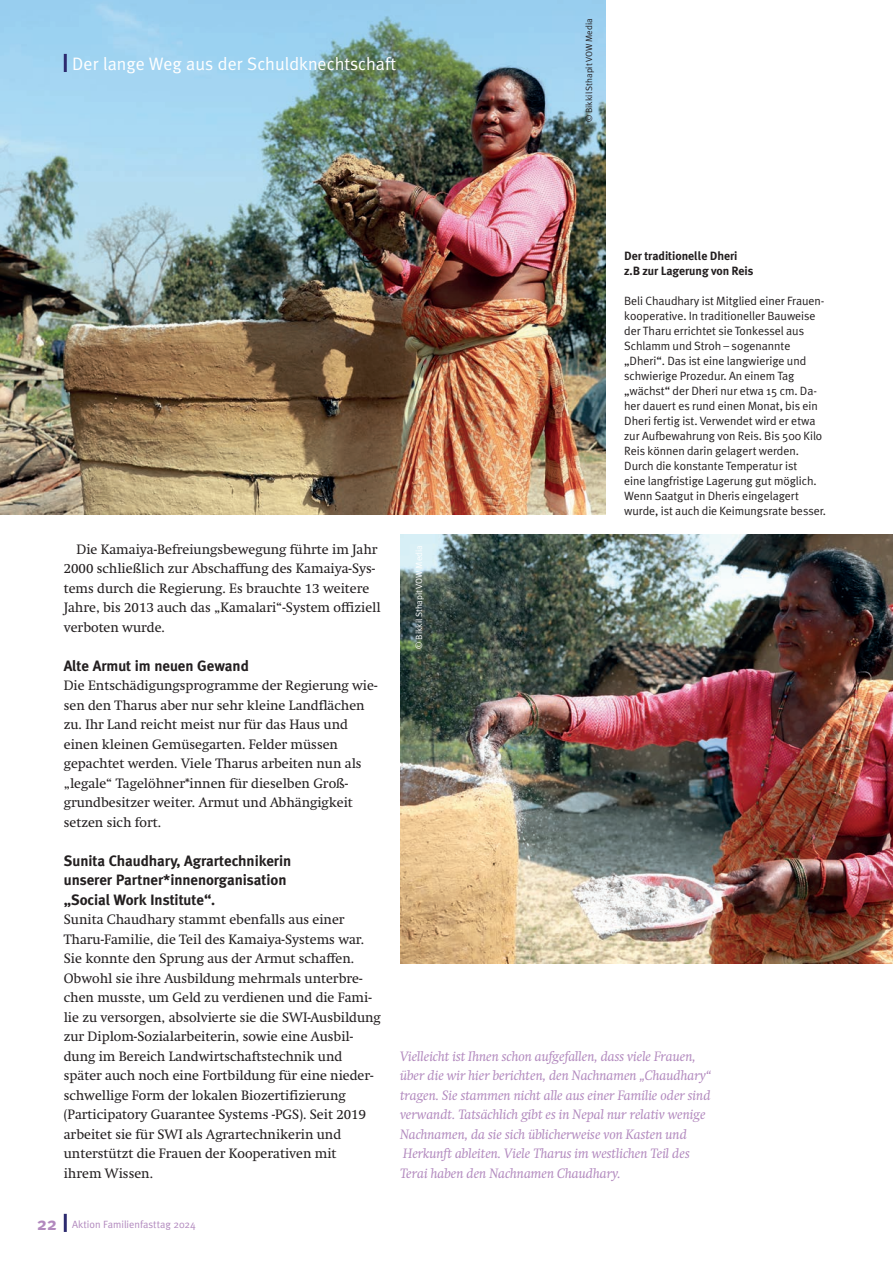
<style>
.page{position:relative;width:893px;height:1263px;background:#fff}
.page>*{position:absolute;margin:0;border:0;box-sizing:border-box;transform-origin:0 0}
.t1{font:18px "Meta Plus";color:#fff}
.t2{font:700 15px/19.5px "Meta Plus";letter-spacing:-.005em;color:#231f20}
.t3{font:13.5px/19.5px "Swift";color:#231f20}
.t4{font:italic 13.5px/19.5px "Swift";color:#b289be}
.t5{font:12px/15px "Meta Plus";letter-spacing:-.005em;color:#231f20}
.t6{font:700 12px/15px "Meta Plus";letter-spacing:-.005em;color:#231f20}
.t7{font:10.5px "Meta Plus";color:#b289be}
.t8{font:9px "Meta Plus";letter-spacing:-.005em;color:#231f20}
.t9{font:9px "Meta Plus";letter-spacing:-.005em;color:#fff}
.s1{font-weight:700;font-size:18px}
</style>
<div class="page">
<img style="left:0;top:0;width:605px;height:515px">
<hr style="left:64px;top:54px;width:3px;height:18px;background:#2d2b6f">
<hr style="left:64px;top:1214px;width:3px;height:18px;background:#2d2b6f">
<img style="left:400px;top:534px;width:493px;height:429px">
<h1 class="t1" style="left:72px;top:53px;width:325px">Der lange Weg aus der Schuldknechtschaft</h1>
<p class="t8" style="left:584px;top:122px;width:105px;rotate:-90deg">© Bikkil Sthapit VOW Media</p>
<p class="t6" style="left:624px;top:248px;width:131px">Der traditionelle Dheri z.B zur Lagerung von Reis</p>
<p class="t5" style="left:624px;top:293px;width:203px">Beli Chaudhary ist Mitglied einer Frauen&shy;kooperative. In traditioneller Bauweise der Tharu errichtet sie Tonkessel aus Schlamm und Stroh – sogenannte „Dheri“. Das ist eine langwierige und schwierige Prozedur. An einem Tag „wächst“ der Dheri nur etwa 15 cm. Da&shy;her dauert es rund einen Monat, bis ein Dheri fertig ist. Verwendet wird er etwa zur Aufbewahrung von Reis. Bis 500 Kilo Reis können darin gelagert werden.<br>Durch die konstante Temperatur ist<br>eine langfristige Lagerung gut möglich.<br>Wenn Saatgut in Dheris eingelagert wurde, ist auch die Keimungsrate besser.</p>
<p class="t3" style="left:64px;top:539px;width:318px;text-indent:13px">Die Kamaiya-Befreiungsbewegung führte im Jahr 2000 schließlich zur Abschaffung des Kamaiya-Sys&shy;tems durch die Regierung. Es brauchte 13 weitere Jahre, bis 2013 auch das „Kamalari“-System offiziell verboten wurde.</p>
<p class="t2" style="left:64px;top:656px;width:187px">Alte Armut im neuen Gewand</p>
<p class="t3" style="left:64px;top:676px;width:315px">Die Entschädigungsprogramme der Regierung wie&shy;sen den Tharus aber nur sehr kleine Landflächen zu. Ihr Land reicht meist nur für das Haus und einen kleinen Gemüsegarten. Felder müssen gepachtet werden. Viele Tharus arbeiten nun als „legale“ Tagelöhner*innen für dieselben Groß&shy;grundbesitzer weiter. Armut und Abhängigkeit setzen sich fort.</p>
<p class="t2" style="left:64px;top:851px;width:229px">Sunita Chaudhary, Agrartechnikerin unserer Partner*innenorganisation „Social Work Institute“.</p>
<p class="t3" style="left:64px;top:910px;width:319px">Sunita Chaudhary stammt ebenfalls aus einer Tharu-Familie, die Teil des Kamaiya-Systems war.<br>Sie konnte den Sprung aus der Armut schaffen.<br>Obwohl sie ihre Ausbildung mehrmals unterbre&shy;chen musste, um Geld zu verdienen und die Fami&shy;lie zu versorgen, absolvierte sie die SWI-Ausbildung zur Diplom-Sozialarbeiterin, sowie eine Ausbil&shy;dung im Bereich Landwirtschaftstechnik und später auch noch eine Fortbildung für eine nieder&shy;schwellige Form der lokalen Biozertifizierung (Participatory Guarantee Systems -PGS). Seit 2019 arbeitet sie für SWI als Agrartechnikerin und unterstützt die Frauen der Kooperativen mit<br>ihrem Wissen.</p>
<p class="t7" style="left:37px;top:1218px;width:160px"><span class="s1">22</span> Aktion Familienfasttag 2024</p>
<p class="t9" style="left:414px;top:648px;width:105px;rotate:-90deg">© Bikkil Sthapit VOW Media</p>
<p class="t4" style="left:400px;top:1046px;width:313px">Vielleicht ist Ihnen schon aufgefallen, dass viele Frauen, über die wir hier berichten, den Nachnamen „Chaudhary“ tragen. Sie stammen nicht alle aus einer Familie oder sind verwandt. Tatsächlich gibt es in Nepal nur relativ wenige Nachnamen, da sie sich üblicherweise von Kasten und Herkunft ableiten. Viele Tharus im westlichen Teil des Terai haben den Nachnamen Chaudhary.</p>
</div>
